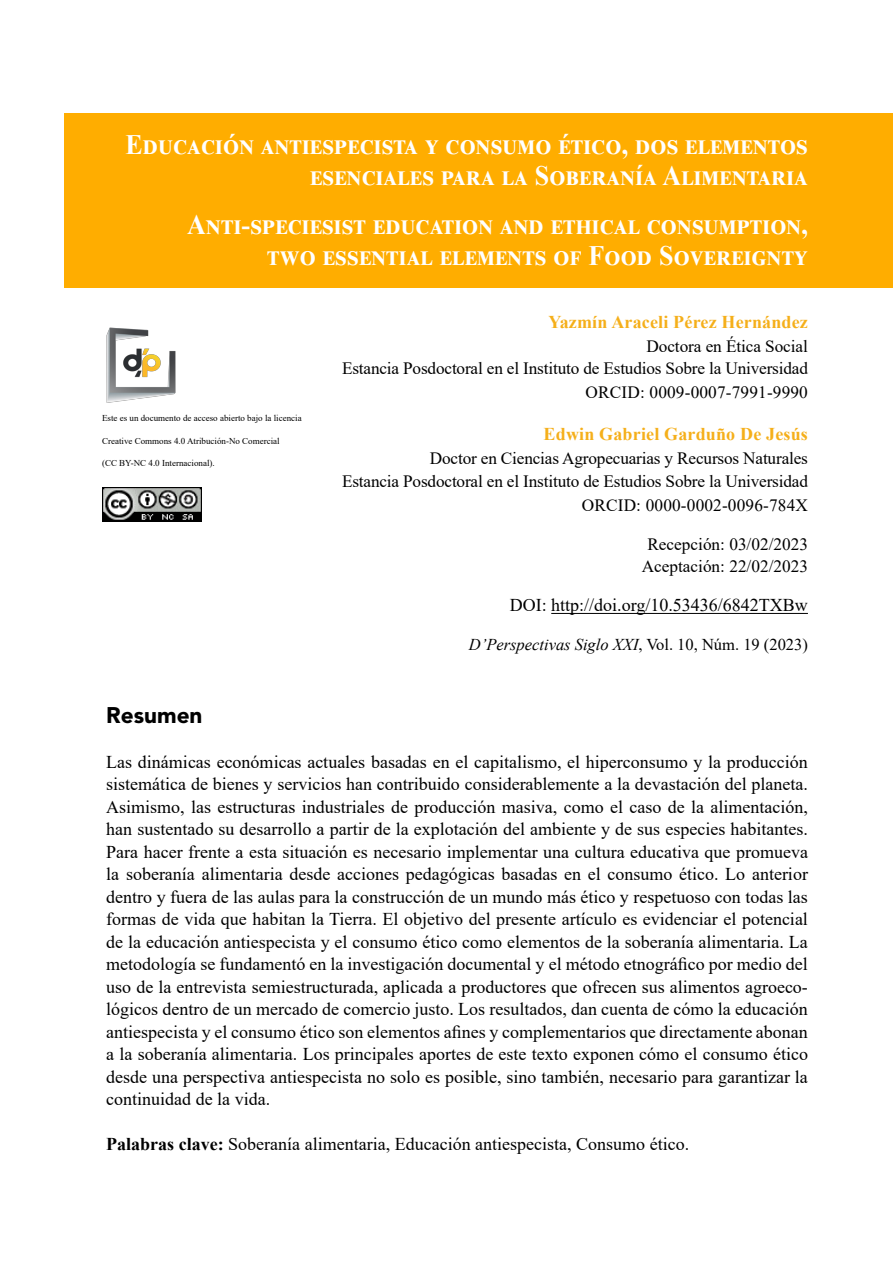
<style>
.page{position:relative;width:893px;height:1263px;background:#fff}
.page>*{position:absolute;margin:0;border:0;box-sizing:border-box;transform-origin:0 0}
.t1{font:700 28.05px/30.6px "Times New Roman";letter-spacing:.01em;color:#fff;text-align:right;scale:.92 1}
.t2{font:900 22.5px "Avenir LT Std";color:#000}
.t3{font:18px/22.5px "Times New Roman";color:#000;text-align:justify}
.t4{font:700 18px "Times New Roman";letter-spacing:.01em;color:#f5af1a}
.t5{font:17.25px "Times New Roman";letter-spacing:-.01em;color:#000}
.t6{font:17.25px "Times New Roman";letter-spacing:.01em;color:#000}
.t7{font:italic 16.5px "Times New Roman";color:#000}
.t8{font:9px "Times New Roman";color:#000}
.s1{font-style:normal}
.s2{font-weight:700}
</style>
<div class="page">
<hr style="left:551px;top:613px;width:257px;height:1px;background:#000">
<div style="left:64px;top:114px;width:829px;height:174px;background:#ffad00"></div>
<img style="left:106px;top:327px;width:70px;height:75px">
<img style="left:102px;top:487px;width:99px;height:35px">
<p class="t1" style="left:125px;top:128px;width:743px">Educación antiespecista y consumo ético, dos elementos esenciales para la Soberanía Alimentaria</p>
<p class="t1" style="left:187px;top:209px;width:676px">Anti-speciesist education and ethical consumption,</p>
<p class="t1" style="left:267px;top:239px;width:589px">two essential elements of Food Sovereignty</p>
<p class="t8" style="left:102px;top:412px;width:201px">Este es un documento de acceso abierto bajo la licencia</p>
<p class="t8" style="left:102px;top:434px;width:179px">Creative Commons 4.0 Atribución-No Comercial</p>
<p class="t8" style="left:102px;top:457px;width:114px">(CC BY-NC 4.0 Internacional).</p>
<p class="t4" style="left:549px;top:309px;width:261px">Yazmín Araceli Pérez Hernández</p>
<p class="t5" style="left:646px;top:334px;width:163px">Doctora en Ética Social</p>
<p class="t5" style="left:342px;top:356px;width:467px">Estancia Posdoctoral en el Instituto de Estudios Sobre la Universidad</p>
<p class="t6" style="left:586px;top:380px;width:224px">ORCID: 0009-0007-7991-9990</p>
<p class="t4" style="left:544px;top:421px;width:266px">Edwin Gabriel Garduño De Jesús</p>
<p class="t5" style="left:430px;top:446px;width:380px">Doctor en Ciencias Agropecuarias y Recursos Naturales</p>
<p class="t5" style="left:342px;top:469px;width:467px">Estancia Posdoctoral en el Instituto de Estudios Sobre la Universidad</p>
<p class="t6" style="left:582px;top:493px;width:228px">ORCID: 0000-0002-0096-784X</p>
<p class="t5" style="left:647px;top:532px;width:162px">Recepción: 03/02/2023</p>
<p class="t5" style="left:642px;top:554px;width:168px">Aceptación: 22/02/2023</p>
<p class="t3" style="left:510px;top:594px;width:300px">DOI: http://doi.org/10.53436/6842TXBw</p>
<p class="t7" style="left:469px;top:634px;width:340px">D’Perspectivas Siglo XXI<span class="s1">, Vol. 10, Núm. 19 (2023)</span></p>
<p class="t2" style="left:106px;top:701px;width:98px">Resumen</p>
<p class="t3" style="left:106px;top:750px;width:703px">Las dinámicas económicas actuales basadas en el capitalismo, el hiperconsumo y la producción sistemática de bienes y servicios han contribuido considerablemente a la devastación del planeta.<br>Asimismo, las estructuras industriales de producción masiva, como el caso de la alimentación, han sustentado su desarrollo a partir de la explotación del ambiente y de sus especies habitantes.<br>Para hacer frente a esta situación es necesario implementar una cultura educativa que promueva la soberanía alimentaria desde acciones pedagógicas basadas en el consumo ético. Lo anterior dentro y fuera de las aulas para la construcción de un mundo más ético y respetuoso con todas las formas de vida que habitan la Tierra. El objetivo del presente artículo es evidenciar el potencial de la educación antiespecista y el consumo ético como elementos de la soberanía alimentaria. La metodología se fundamentó en la investigación documental y el método etnográfico por medio del uso de la entrevista semiestructurada, aplicada a productores que ofrecen sus alimentos agroeco&shy;lógicos dentro de un mercado de comercio justo. Los resultados, dan cuenta de cómo la educación antiespecista y el consumo ético son elementos afines y complementarios que directamente abonan a la soberanía alimentaria. Los principales aportes de este texto exponen cómo el consumo ético desde una perspectiva antiespecista no solo es posible, sino también, necesario para garantizar la continuidad de la vida.</p>
<p class="t3" style="left:106px;top:1132px;width:584px"><span class="s2">Palabras clave:</span> Soberanía alimentaria, Educación antiespecista, Consumo ético.</p>
</div>
